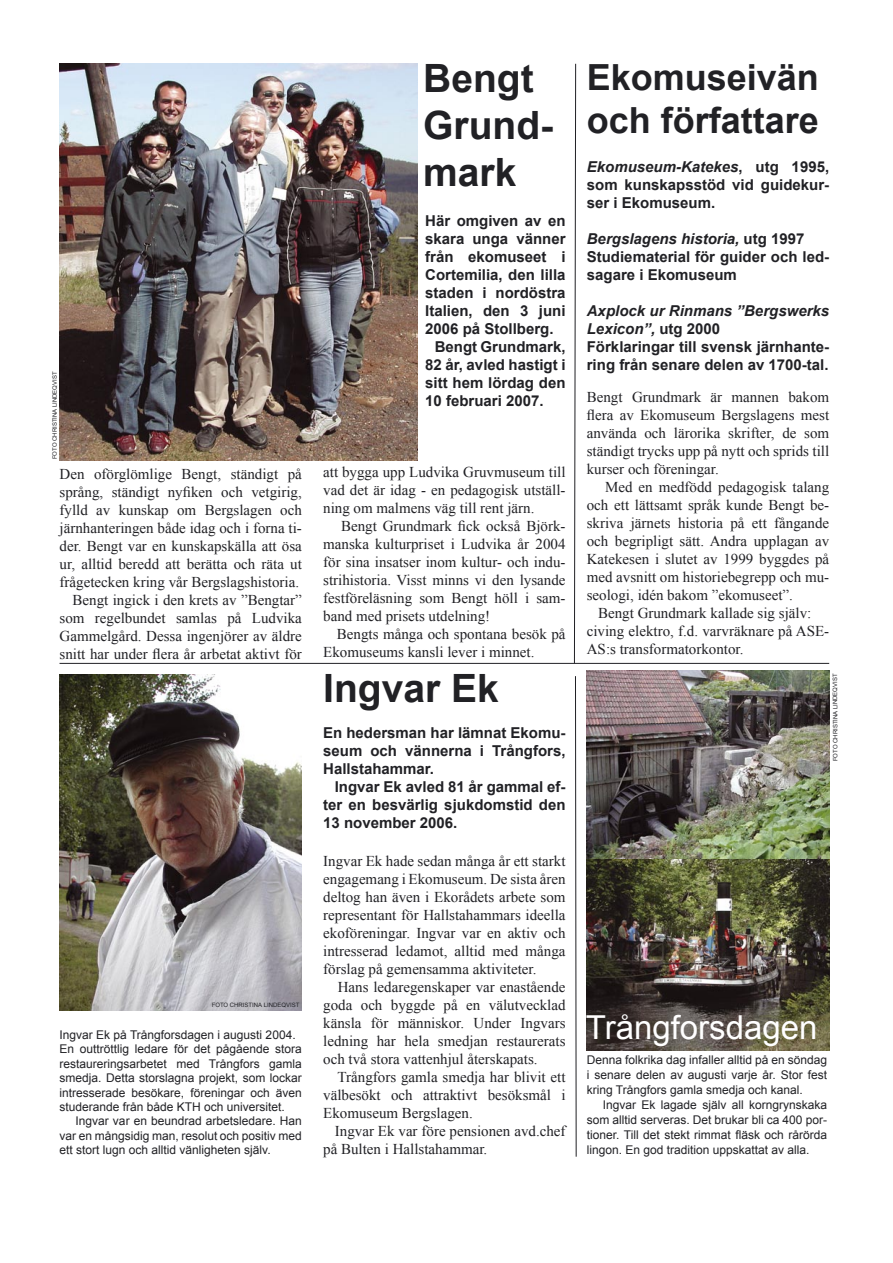
<style>
.page{position:relative;width:893px;height:1263px;background:#fff}
.page>*{position:absolute;margin:0;border:0;box-sizing:border-box;transform-origin:0 0}
.t1{font:700 39px/46.8px "Arial";color:#212125}
.t2{font:700 36px/43.2px "Arial";color:#212125}
.t3{font:33px "Arial";color:#fff}
.t4{font:15px/18px "Times New Roman";color:#212125;text-align:justify}
.t5{font:700 15px/18px "Arial";color:#212125;text-align:justify}
.t6{font:italic 700 15px/18px "Arial";color:#212125}
.t7{font:12px/14.4px "Arial";color:#212125;text-align:justify}
.t8{font:6px "Arial";color:#212125}
.s1{font-style:italic}
.s2{font-style:normal}
</style>
<div class="page">
<img style="left:60px;top:64px;width:357px;height:397px">
<img style="left:60px;top:674px;width:242px;height:336px">
<svg style="left:575px;top:676px;width:2px;height:481px"></svg>
<hr style="left:60px;top:663px;width:769px;height:1px;background:#212125">
<svg style="left:574px;top:63px;width:2px;height:601px"></svg>
<img style="left:587px;top:671px;width:242px;height:188px">
<img style="left:587px;top:859px;width:242px;height:191px">
<p class="t8" style="left:51px;top:459px;width:89px;rotate:-90deg">FOTO CHRISTINA LINDEQVIST</p>
<p class="t4" style="left:60px;top:464px;width:244px">Den oförglömlige Bengt, ständigt på språng, ständigt nyfiken och vetgirig, fylld av kunskap om Bergslagen och järnhanteringen både idag och i forna ti&shy;der. Bengt var en kunskapskälla att ösa ur, alltid beredd att berätta och räta ut frågetecken kring vår Bergslagshistoria.</p>
<p class="t4" style="left:60px;top:590px;width:244px;text-indent:13px">Bengt ingick i den krets av ”Bengtar” som regelbundet samlas på Ludvika Gammelgård. Dessa ingenjörer av äldre snitt har under flera år arbetat aktivt för</p>
<p class="t8" style="left:212px;top:1002px;width:89px">FOTO CHRISTINA LINDEQVIST</p>
<p class="t7" style="left:60px;top:1027px;width:238px">Ingvar Ek på Trångforsdagen i augusti 2004.</p>
<p class="t7" style="left:60px;top:1042px;width:244px">En outtröttlig ledare för det pågående stora restaureringsarbetet med Trångfors gamla smedja. Detta storslagna projekt, som lockar intresserade besökare, föreningar och även studerande från både KTH och universitet.</p>
<p class="t7" style="left:60px;top:1114px;width:244px;text-indent:16px">Ingvar var en beundrad arbetsledare. Han var en mångsidig man, resolut och positiv med ett stort lugn och alltid vänligheten själv.</p>
<p class="t1" style="left:423px;top:55px;width:131px">Bengt<br>Grund&shy;mark</p>
<p class="t5" style="left:425px;top:212px;width:142px">Här omgiven av en skara unga vänner från ekomuseet i Cortemilia, den lilla staden i nordöstra Italien, den 3 juni 2006 på Stollberg.</p>
<p class="t5" style="left:425px;top:338px;width:142px;text-indent:10px">Bengt Grundmark, 82 år, avled hastigt i sitt hem lördag den 10 februari 2007.</p>
<p class="t4" style="left:323px;top:463px;width:244px">att bygga upp Ludvika Gruvmuseum till vad det är idag - en pedagogisk utställ&shy;ning om malmens väg till rent järn.</p>
<p class="t4" style="left:323px;top:517px;width:244px;text-indent:18px">Bengt Grundmark fick också Björk&shy;manska kulturpriset i Ludvika år 2004 för sina insatser inom kultur- och indu&shy;strihistoria. Visst minns vi den lysande festföreläsning som Bengt höll i sam&shy;band med prisets utdelning!</p>
<p class="t4" style="left:323px;top:625px;width:244px;text-indent:14px">Bengts många och spontana besök på<br>Ekomuseums kansli lever i minnet.</p>
<p class="t1" style="left:323px;top:665px;width:177px">Ingvar Ek</p>
<p class="t5" style="left:323px;top:724px;width:244px">En hedersman har lämnat Ekomu&shy;seum och vännerna i Trångfors, Hallstahammar.</p>
<p class="t5" style="left:323px;top:778px;width:244px;text-indent:12px">Ingvar Ek avled 81 år gammal ef&shy;ter en besvärlig sjukdomstid den 13 november 2006.</p>
<p class="t4" style="left:323px;top:852px;width:244px">Ingvar Ek hade sedan många år ett starkt engagemang i Ekomuseum. De sista åren deltog han även i Ekorådets arbete som representant för Hallstahammars ideella ekoföreningar. Ingvar var en aktiv och intresserad ledamot, alltid med många förslag på gemensamma aktiviteter.</p>
<p class="t4" style="left:323px;top:978px;width:244px;text-indent:15px">Hans ledaregenskaper var enastående goda och byggde på en välutvecklad känsla för människor. Under Ingvars ledning har hela smedjan restaurerats och två stora vattenhjul återskapats.</p>
<p class="t4" style="left:323px;top:1068px;width:244px;text-indent:14px">Trångfors gamla smedja har blivit ett välbesökt och attraktivt besöksmål i Ekomuseum Bergslagen.</p>
<p class="t4" style="left:323px;top:1122px;width:244px;text-indent:12px">Ingvar Ek var före pensionen avd.chef på Bulten i Hallstahammar.</p>
<p class="t2" style="left:587px;top:56px;width:234px">Ekomuseivän och författare</p>
<p class="t5" style="left:587px;top:157px;width:244px"><span class="s1">Ekomuseum-Katekes</span>, utg 1995, som kunskapsstöd vid guidekur&shy;ser i Ekomuseum.</p>
<p class="t6" style="left:587px;top:229px;width:219px">Bergslagens historia, <span class="s2">utg 1997</span></p>
<p class="t5" style="left:587px;top:247px;width:244px">Studiematerial för guider och led&shy;sagare i Ekomuseum</p>
<p class="t6" style="left:587px;top:301px;width:244px">Axplock ur Rinmans ”Bergswerks<br>Lexicon”, <span class="s2">utg 2000</span></p>
<p class="t5" style="left:587px;top:337px;width:244px">Förklaringar till svensk järnhante&shy;ring från senare delen av 1700-tal.</p>
<p class="t4" style="left:587px;top:387px;width:244px">Bengt Grundmark är mannen bakom flera av Ekomuseum Bergslagens mest använda och lärorika skrifter, de som ständigt trycks upp på nytt och sprids till kurser och föreningar.</p>
<p class="t4" style="left:587px;top:477px;width:244px;text-indent:18px">Med en medfödd pedagogisk talang och ett lättsamt språk kunde Bengt be&shy;skriva järnets historia på ett fångande och begripligt sätt. Andra upplagan av Katekesen i slutet av 1999 byggdes på med avsnitt om historiebegrepp och mu&shy;seologi, idén bakom ”ekomuseet”.</p>
<p class="t4" style="left:598px;top:603px;width:215px">Bengt Grundmark kallade sig själv:</p>
<p class="t4" style="left:587px;top:621px;width:244px">civing elektro, f.d. varvräknare på ASE-<br>AS:s transformatorkontor.</p>
<p class="t8" style="left:832px;top:761px;width:89px;rotate:-90deg">FOTO CHRISTINA LINDEQVIST</p>
<p class="t3" style="left:586px;top:1009px;width:233px">Trångforsdagen</p>
<p class="t7" style="left:587px;top:1052px;width:242px;line-height:15px">Denna folkrika dag infaller alltid på en söndag i senare delen av augusti varje år. Stor fest kring Trångfors gamla smedja och kanal.</p>
<p class="t7" style="left:587px;top:1097px;width:242px;line-height:15px;text-indent:16px">Ingvar Ek lagade själv all korngrynskaka som alltid serveras. Det brukar bli ca 400 por&shy;tioner. Till det stekt rimmat fläsk och rårörda lingon. En god tradition uppskattat av alla.</p>
</div>
